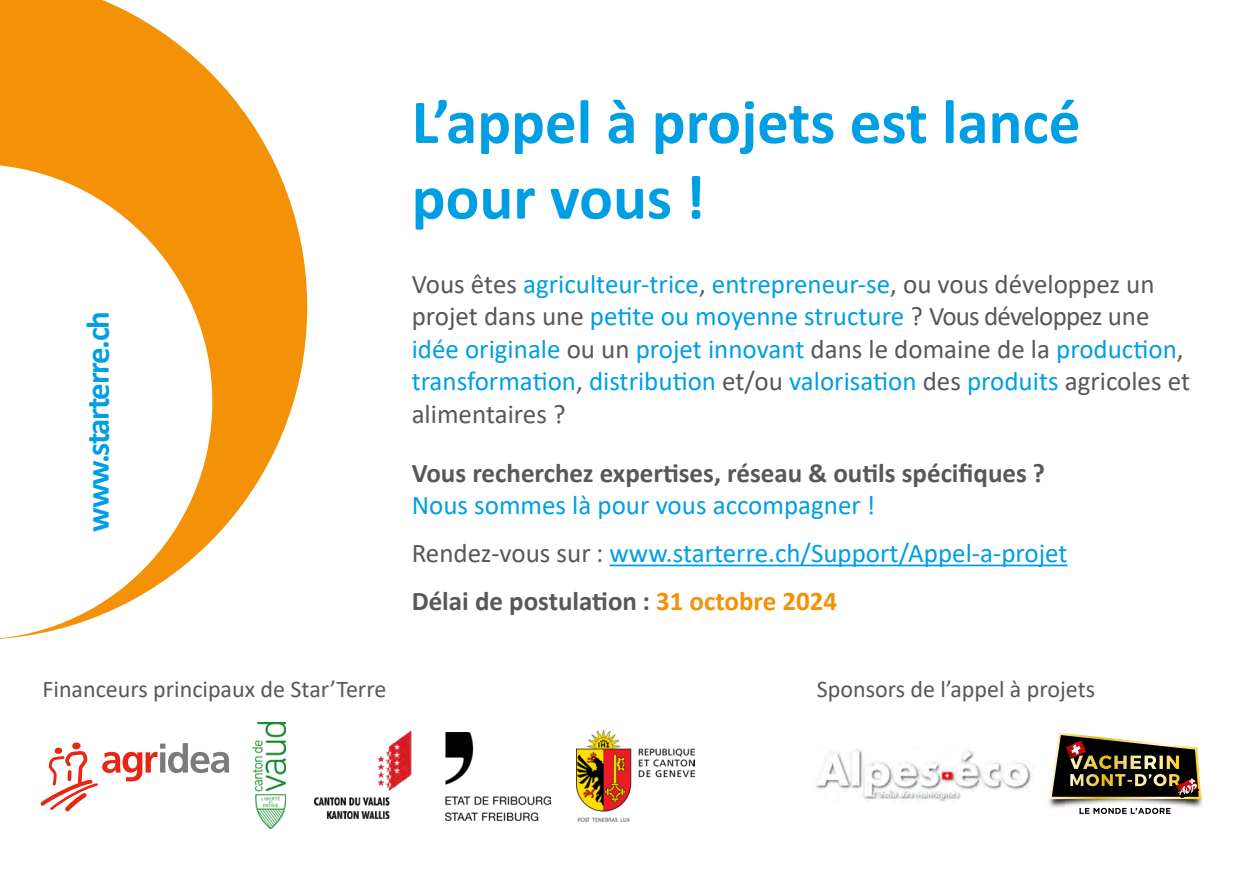
<style>
.page{position:relative;width:1259px;height:893px;background:#fff}
.page>*{position:absolute;margin:0;border:0;box-sizing:border-box;transform-origin:0 0}
.t1{font:700 63px/75.6px "Calibri";color:#009fe3}
.t2{font:700 33px "Calibri";letter-spacing:-.04em;color:#009fe3}
.t3{font:27px/32.4px "Calibri";color:#009fe3}
.t4{font:700 27px "Calibri";color:#585856}
.t5{font:24px "Calibri";color:#585856}
.s1{color:#585856}
.s2{font-weight:700;color:#585856}
.s3{font-weight:700;color:#f39207}
</style>
<div class="page">
<hr style="left:609px;top:565px;width:458px;height:1px;background:#009fe3">
<img style="left:253px;top:723px;width:32px;height:105px">
<img style="left:445px;top:732px;width:105px;height:89px">
<img style="left:576px;top:730px;width:118px;height:91px">
<img style="left:315px;top:731px;width:97px;height:88px">
<svg style="left:0;top:0;width:307px;height:639px"></svg>
<svg style="left:41px;top:743px;width:188px;height:68px"></svg>
<div style="left:67px;top:770px;width:5px;height:11px;background:#e52713;border-radius:2px"></div>
<div style="left:72px;top:742px;width:9px;height:7px;background:#e52713;border-radius:50%"></div>
<svg style="left:54px;top:747px;width:8px;height:7px"></svg>
<img style="left:816px;top:749px;width:218px;height:53px">
<img style="left:1048px;top:797px;width:17px;height:11px">
<img style="left:1185px;top:792px;width:18px;height:16px">
<img style="left:1065px;top:799px;width:120px;height:15px">
<svg style="left:1049px;top:732px;width:152px;height:67px"></svg>
<svg style="left:1079px;top:808px;width:91px;height:6px"></svg>
<p class="t2" style="left:74px;top:532px;width:222px;rotate:-90deg">www.starterre.ch</p>
<h1 class="t1" style="left:412px;top:83px;width:670px">L’appel à projets est lancé pour vous !</h1>
<p class="t3" style="left:412px;top:267px;width:780px"><span class="s1">Vous êtes</span> agriculteur-trice<span class="s1">,</span> entrepreneur-se<span class="s1">, ou vous développez un projet dans une</span> petite ou moyenne structure <span class="s1">? Vous développez une </span>idée originale <span class="s1">ou un</span> projet innovant <span class="s1">dans le domaine de la</span> production<span class="s1">, </span>transformation<span class="s1">,</span> distribution <span class="s1">et/ou</span> valorisation <span class="s1">des</span> produits <span class="s1">agricoles et alimentaires ?</span></p>
<p class="t4" style="left:412px;top:454px;width:634px">Vous recherchez expertises, réseau &amp; outils spécifiques ?</p>
<p class="t3" style="left:412px;top:481px;width:657px;line-height:48px">Nous sommes là pour vous accompagner !<br><span class="s1">Rendez-vous sur :</span> www.starterre.ch/Support/Appel-a-projet<br><span class="s2">Délai de postulation :</span> <span class="s3">31 octobre 2024</span></p>
<p class="t5" style="left:43px;top:672px;width:345px">Financeurs principaux de Star’Terre</p>
<p class="t5" style="left:817px;top:672px;width:280px">Sponsors de l’appel à projets</p>
</div>
